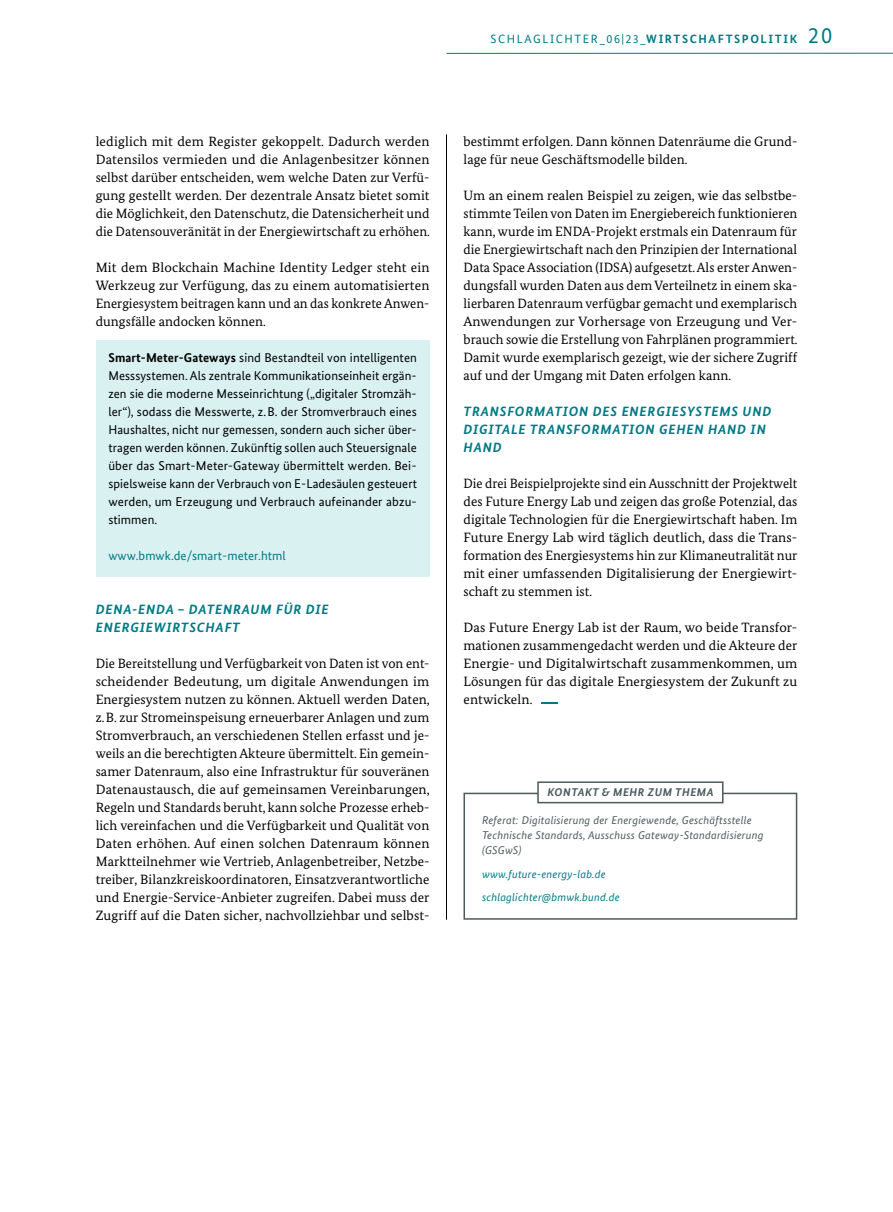
<style>
.page{position:relative;width:893px;height:1212px;background:#fff}
.page>*{position:absolute;margin:0;border:0;box-sizing:border-box;transform-origin:0 0}
.t1{font:13.5px/18px "Bundes Serif";letter-spacing:.005em;color:#000;text-align:justify}
.t2{font:italic 700 13.5px/18px "Bundes Sans";letter-spacing:.06em;color:#007a84}
.t3{font:12.75px/18px "Bundes Sans";letter-spacing:.005em;color:#000;text-align:justify}
.t4{font:12.75px "Bundes Sans";letter-spacing:.005em;color:#007a84}
.t5{font:12px "Bundes Sans";letter-spacing:.13em;color:#007a84}
.t6{font:italic 11.25px/15px "Bundes Sans";letter-spacing:.02em;color:#4b5a5d}
.t7{font:italic 11.25px/23.5px "Bundes Sans";letter-spacing:.02em;color:#007a84}
.t8{font:italic 700 11.25px "Bundes Sans";letter-spacing:.05em;color:#4b5a5d}
.s1{font-weight:700}
.s2{font-size:22.5px}
</style>
<div class="page">
<hr style="left:446px;top:53px;width:447px;height:1px;background:#007a84">
<svg style="left:541px;top:702px;width:16px;height:2px"></svg>
<div style="left:96px;top:340px;width:333px;height:201px;background:#daf1f2"></div>
<div style="left:96px;top:538px;width:333px;height:39px;background:#daf1f2"></div>
<hr style="left:446px;top:134px;width:1px;height:786px;background:#000">
<div style="left:463px;top:793px;width:334px;height:127px;border:2px solid #4b5a5d"></div>
<div style="left:538px;top:782px;width:185px;height:21px;background:#fff"></div>
<div style="left:537px;top:781px;width:186px;height:22px;border:2px solid #4b5a5d"></div>
<p class="t5" style="left:491px;top:31px;width:343px">SCHLAGLICHTER_06|23_<span class="s1">WIRTSCHAFTSPOLITIK</span> <span class="s2">20</span></p>
<p class="t1" style="left:96px;top:132px;width:336px">lediglich mit dem Register gekoppelt. Dadurch werden Datensilos vermieden und die Anlagenbesitzer können selbst darüber entscheiden, wem welche Daten zur Verfü&shy;gung gestellt werden. Der dezentrale Ansatz bietet somit die Möglichkeit, den Datenschutz, die Datensicherheit und die Datensouveränität in der Energiewirtschaft zu erhöhen.</p>
<p class="t1" style="left:96px;top:258px;width:335px">Mit dem Blockchain Machine Identity Ledger steht ein Werkzeug zur Verfügung, das zu einem automatisierten Energiesystem beitragen kann und an das konkrete Anwen&shy;dungsfälle andocken können.</p>
<p class="t3" style="left:108px;top:348px;width:310px"><span class="s1">Smart-Meter-Gateways</span> sind Bestandteil von intelligenten Messsystemen. Als zentrale Kommunikationseinheit ergän&shy;zen sie die moderne Messeinrichtung („digitaler Stromzäh&shy;ler“), sodass die Messwerte, z.B. der Stromverbrauch eines Haushaltes, nicht nur gemessen, sondern auch sicher über&shy;tragen werden können. Zukünftig sollen auch Steuersignale über das Smart-Meter-Gateway übermittelt werden. Bei&shy;spielsweise kann der Verbrauch von E-Ladesäulen gesteuert werden, um Erzeugung und Verbrauch aufeinander abzu&shy;stimmen.</p>
<p class="t4" style="left:108px;top:547px;width:179px">www.bmwk.de/smart-meter.html</p>
<p class="t2" style="left:96px;top:600px;width:234px">DENA-ENDA – DATENRAUM FÜR DIE<br>ENERGIEWIRTSCHAFT</p>
<p class="t1" style="left:96px;top:654px;width:336px">Die Bereitstellung und Verfügbarkeit von Daten ist von ent&shy;scheidender Bedeutung, um digitale Anwendungen im Energiesystem nutzen zu können. Aktuell werden Daten, z.B. zur Stromeinspeisung erneuerbarer Anlagen und zum Stromverbrauch, an verschiedenen Stellen erfasst und je&shy;weils an die berechtigten Akteure übermittelt. Ein gemein&shy;samer Datenraum, also eine Infrastruktur für souveränen Datenaustausch, die auf gemeinsamen Vereinbarungen, Regeln und Standards beruht, kann solche Prozesse erheb&shy;lich vereinfachen und die Verfügbarkeit und Qualität von Daten erhöhen. Auf einen solchen Datenraum können Marktteilnehmer wie Vertrieb, Anlagenbetreiber, Netzbe&shy;treiber, Bilanzkreiskoordinatoren, Einsatzverantwortliche und Energie-Service-Anbieter zugreifen. Dabei muss der Zugriff auf die Daten sicher, nachvollziehbar und selbst-</p>
<p class="t1" style="left:463px;top:132px;width:335px">bestimmt erfolgen. Dann können Datenräume die Grund&shy;lage für neue Geschäftsmodelle bilden.</p>
<p class="t1" style="left:463px;top:186px;width:336px">Um an einem realen Beispiel zu zeigen, wie das selbstbe&shy;stimmte Teilen von Daten im Energiebereich funktionieren kann, wurde im ENDA-Projekt erstmals ein Datenraum für die Energiewirtschaft nach den Prinzipien der International Data Space Association (IDSA) aufgesetzt. Als erster Anwen&shy;dungsfall wurden Daten aus dem Verteilnetz in einem ska&shy;lierbaren Datenraum verfügbar gemacht und exemplarisch Anwendungen zur Vorhersage von Erzeugung und Ver&shy;brauch sowie die Erstellung von Fahrplänen programmiert.<br>Damit wurde exemplarisch gezeigt, wie der sichere Zugriff auf und der Umgang mit Daten erfolgen kann.</p>
<p class="t2" style="left:464px;top:402px;width:309px">TRANSFORMATION DES ENERGIESYSTEMS UND<br>DIGITALE TRANSFORMATION GEHEN HAND IN<br>HAND</p>
<p class="t1" style="left:463px;top:474px;width:335px">Die drei Beispielprojekte sind ein Ausschnitt der Projektwelt des Future Energy Lab und zeigen das große Potenzial, das digitale Technologien für die Energiewirtschaft haben. Im Future Energy Lab wird täglich deutlich, dass die Trans&shy;formation des Energiesystems hin zur Klimaneutralität nur mit einer umfassenden Digitalisierung der Energiewirt&shy;schaft zu stemmen ist.</p>
<p class="t1" style="left:463px;top:618px;width:335px">Das Future Energy Lab ist der Raum, wo beide Transfor&shy;mationen zusammengedacht werden und die Akteure der Energie- und Digitalwirtschaft zusammenkommen, um Lösungen für das digitale Energiesystem der Zukunft zu entwickeln.</p>
<p class="t8" style="left:547px;top:785px;width:168px">KONTAKT &amp; MEHR ZUM THEMA</p>
<p class="t6" style="left:482px;top:813px;width:283px">Referat: Digitalisierung der Energiewende, Geschäftsstelle<br>Technische Standards, Ausschuss Gateway-Standardisierung (GSGwS)</p>
<p class="t7" style="left:482px;top:862px;width:139px">www.future-energy-lab.de schlaglichter@bmwk.bund.de</p>
</div>
